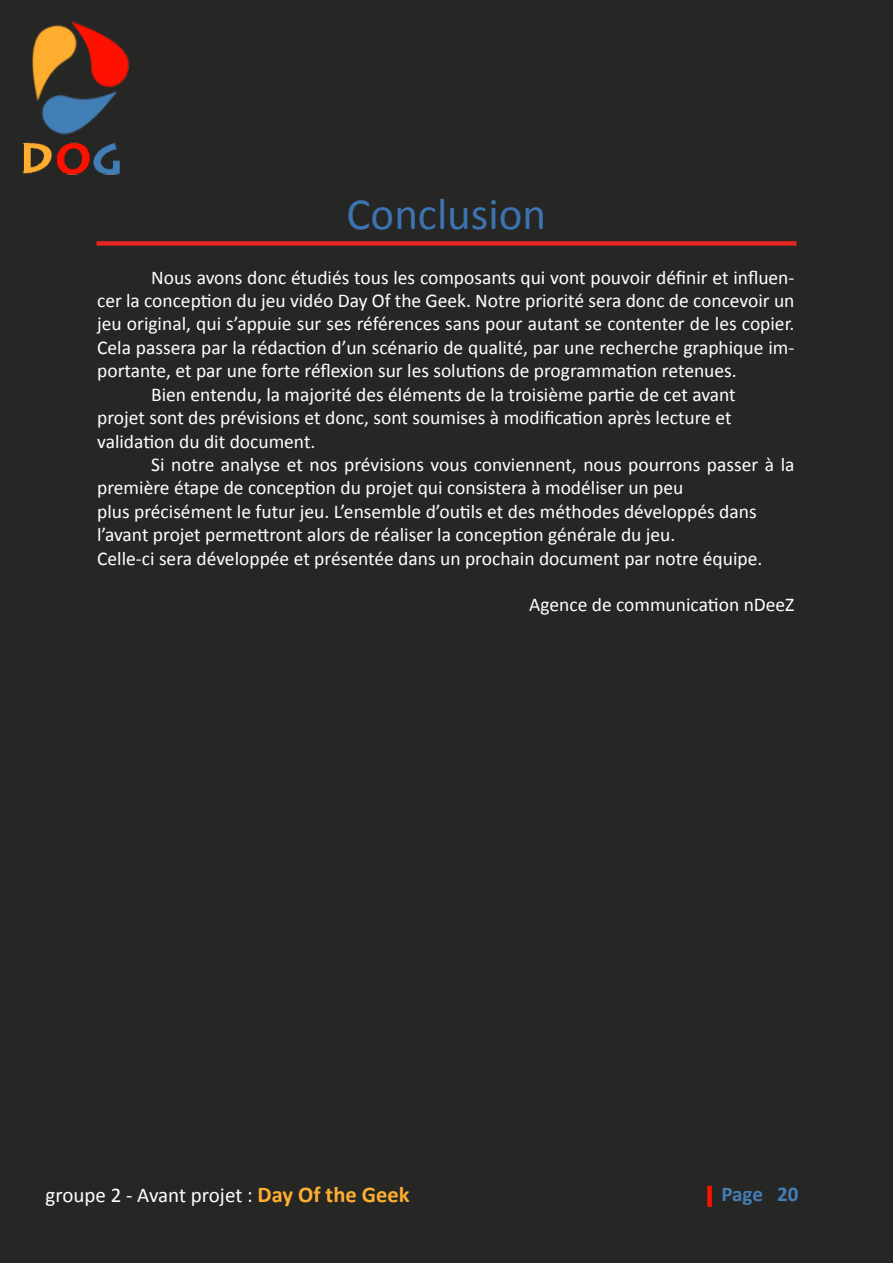
<style>
.page{position:relative;width:893px;height:1263px;background:#262725}
.page>*{position:absolute;margin:0;border:0;box-sizing:border-box;transform-origin:0 0}
.t1{font:45px "Calibri";color:#3c73b0}
.t2{font:21px "Calibri";color:#fff}
.t3{font:700 21px "Calibri";color:#437fb7}
.t4{font:19.5px "Calibri";color:#fff}
.s1{font-weight:700;font-size:22.5px;color:#ffae2f}
</style>
<div class="page">
<img style="left:22px;top:21px;width:108px;height:154px">
<div style="left:707px;top:1186px;width:5px;height:21px;background:#f10"></div>
<div style="left:97px;top:241px;width:699px;height:5px;background:#e42521"></div>
<h1 class="t1" style="left:347px;top:186px;width:201px">Conclusion</h1>
<p class="t4" style="left:151px;top:265px;width:645px">Nous avons donc étudiés tous les composants qui vont pouvoir définir et influen-</p>
<p class="t4" style="left:97px;top:288px;width:699px">cer la conception du jeu vidéo Day Of the Geek. Notre priorité sera donc de concevoir un</p>
<p class="t4" style="left:97px;top:312px;width:699px">jeu original, qui s’appuie sur ses références sans pour autant se contenter de les copier.</p>
<p class="t4" style="left:97px;top:335px;width:699px">Cela passera par la rédaction d’un scénario de qualité, par une recherche graphique im-</p>
<p class="t4" style="left:97px;top:359px;width:641px">portante, et par une forte réflexion sur les solutions de programmation retenues.</p>
<p class="t4" style="left:151px;top:382px;width:586px">Bien entendu, la majorité des éléments de la troisième partie de cet avant</p>
<p class="t4" style="left:97px;top:405px;width:636px">projet sont des prévisions et donc, sont soumises à modification après lecture et</p>
<p class="t4" style="left:97px;top:429px;width:220px">validation du dit document.</p>
<p class="t4" style="left:151px;top:452px;width:645px">Si notre analyse et nos prévisions vous conviennent, nous pourrons passer à la</p>
<p class="t4" style="left:97px;top:476px;width:588px">première étape de conception du projet qui consistera à modéliser un peu</p>
<p class="t4" style="left:97px;top:499px;width:661px">plus précisément le futur jeu. L’ensemble d’outils et des méthodes développés dans</p>
<p class="t4" style="left:97px;top:522px;width:580px">l’avant projet permettront alors de réaliser la conception générale du jeu.</p>
<p class="t4" style="left:97px;top:546px;width:667px">Celle-ci sera développée et présentée dans un prochain document par notre équipe.</p>
<p class="t4" style="left:529px;top:593px;width:267px">Agence de communication nDeeZ</p>
<p class="t2" style="left:45px;top:1182px;width:366px">groupe 2 - Avant projet : <span class="s1">Day Of the Geek</span></p>
<p class="t3" style="left:721px;top:1181px;width:78px">Page 20</p>
</div>
